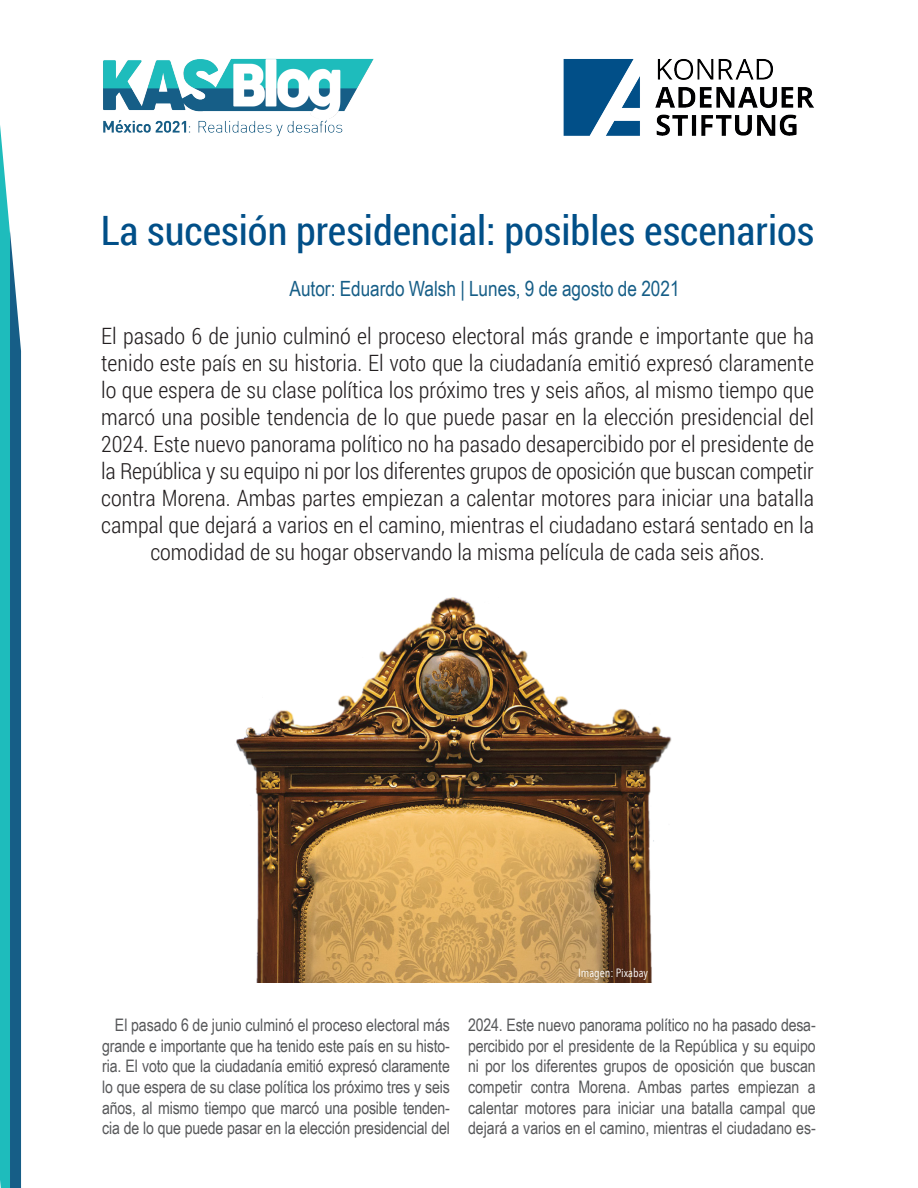
<style>
.page{position:relative;width:918px;height:1188px;background:#fff}
.page>*{position:absolute;margin:0;border:0;box-sizing:border-box;transform-origin:0 0}
.t1{font:40.5px "Roboto Condensed";color:#014f88}
.t2{font:300 22.5px/27px "Roboto Condensed";color:#231f20;text-align:center}
.t3{font:21px "Arial Narrow";color:#165e87}
.t4{font:17.25px/20.7px "Arial Narrow";letter-spacing:-.005em;color:#57585a;text-align:justify}
.t5{font:12px "Avenir Next Condensed";color:#fff}
</style>
<div class="page">
<img style="left:563px;top:59px;width:251px;height:77px">
<img style="left:103px;top:58px;width:271px;height:79px">
<svg style="left:0;top:125px;width:21px;height:1063px;background:#3299ab"></svg>
<img style="left:236px;top:597px;width:436px;height:385px">
<h1 class="t1" style="left:101px;top:202px;width:715px">La sucesión presidencial: posibles escenarios</h1>
<p class="t3" style="left:290px;top:273px;width:392px">Autor: Eduardo Walsh | Lunes, 9 de agosto de 2021</p>
<p class="t2" style="left:101px;top:322px;width:714px">El pasado 6 de junio culminó el proceso electoral más grande e importante que ha tenido este país en su historia. El voto que la ciudadanía emitió expresó claramente lo que espera de su clase política los próximo tres y seis años, al mismo tiempo que marcó una posible tendencia de lo que puede pasar en la elección presidencial del 2024. Este nuevo panorama político no ha pasado desapercibido por el presidente de la República y su equipo ni por los diferentes grupos de oposición que buscan competir contra Morena. Ambas partes empiezan a calentar motores para iniciar una batalla campal que dejará a varios en el camino, mientras el ciudadano estará sentado en la comodidad de su hogar observando la misma película de cada seis años.</p>
<p class="t5" style="left:578px;top:963px;width:72px">Imagen: Pixabay</p>
<p class="t4" style="left:102px;top:1014px;width:349px;text-indent:13px">El pasado 6 de junio culminó el proceso electoral más grande e importante que ha tenido este país en su histo&shy;ria. El voto que la ciudadanía emitió expresó claramente lo que espera de su clase política los próximo tres y seis años, al mismo tiempo que marcó una posible tenden&shy;cia de lo que puede pasar en la elección presidencial del</p>
<p class="t4" style="left:468px;top:1014px;width:349px">2024. Este nuevo panorama político no ha pasado desa&shy;percibido por el presidente de la República y su equipo ni por los diferentes grupos de oposición que buscan competir contra Morena. Ambas partes empiezan a calentar motores para iniciar una batalla campal que dejará a varios en el camino, mientras el ciudadano es-</p>
</div>
